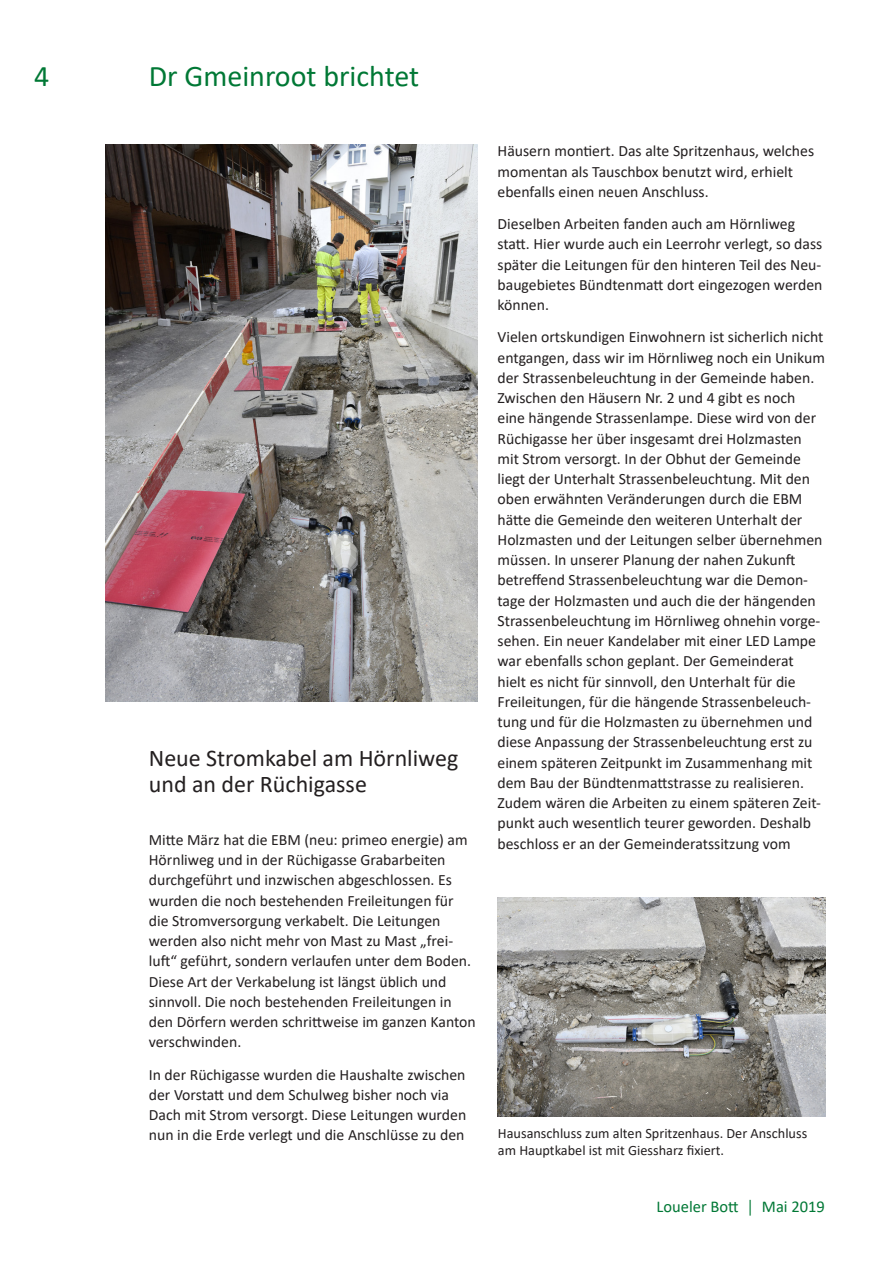
<style>
.page{position:relative;width:893px;height:1263px;background:#fff}
.page>*{position:absolute;margin:0;border:0;box-sizing:border-box;transform-origin:0 0}
.t1{font:30px "Calibri";color:#007835}
.t2{font:24px/26px "Calibri";color:#231f20}
.t3{font:16.5px "Calibri";color:#007835}
.t4{font:15.75px/20.2px "Calibri";color:#231f20}
.t5{font:14.25px/17.1px "Calibri";color:#231f20}
</style>
<div class="page">
<img style="left:105px;top:145px;width:372px;height:557px">
<img style="left:497px;top:897px;width:328px;height:219px">
<h1 class="t1" style="left:34px;top:55px;width:17px">4</h1>
<p class="t1" style="left:149px;top:55px;width:272px">Dr Gmeinroot brichtet</p>
<p class="t2" style="left:149px;top:745px;width:311px">Neue Stromkabel am Hörnliweg und an der Rüchigasse</p>
<p class="t4" style="left:149px;top:829px;width:329px">Mitte März hat die EBM (neu: primeo energie) am Hörnliweg und in der Rüchigasse Grabarbeiten durchgeführt und inzwischen abgeschlossen. Es wurden die noch bestehenden Freileitungen für die Stromversorgung verkabelt. Die Leitungen werden also nicht mehr von Mast zu Mast „frei&shy;luft“ geführt, sondern verlaufen unter dem Boden.<br>Diese Art der Verkabelung ist längst üblich und sinnvoll. Die noch bestehenden Freileitungen in den Dörfern werden schrittweise im ganzen Kanton verschwinden.</p>
<p class="t4" style="left:149px;top:1064px;width:319px">In der Rüchigasse wurden die Haushalte zwischen der Vorstatt und dem Schulweg bisher noch via Dach mit Strom versorgt. Diese Leitungen wurden nun in die Erde verlegt und die Anschlüsse zu den</p>
<p class="t4" style="left:497px;top:141px;width:318px">Häusern montiert. Das alte Spritzenhaus, welches momentan als Tauschbox benutzt wird, erhielt ebenfalls einen neuen Anschluss.</p>
<p class="t4" style="left:497px;top:213px;width:327px">Dieselben Arbeiten fanden auch am Hörnliweg statt. Hier wurde auch ein Leerrohr verlegt, so dass später die Leitungen für den hinteren Teil des Neu&shy;baugebietes Bündtenmatt dort eingezogen werden können.</p>
<p class="t4" style="left:497px;top:327px;width:329px">Vielen ortskundigen Einwohnern ist sicherlich nicht entgangen, dass wir im Hörnliweg noch ein Unikum der Strassenbeleuchtung in der Gemeinde haben.<br>Zwischen den Häusern Nr. 2 und 4 gibt es noch eine hängende Strassenlampe. Diese wird von der Rüchigasse her über insgesamt drei Holzmasten mit Strom versorgt. In der Obhut der Gemeinde liegt der Unterhalt Strassenbeleuchtung. Mit den oben erwähnten Veränderungen durch die EBM hätte die Gemeinde den weiteren Unterhalt der Holzmasten und der Leitungen selber übernehmen müssen. In unserer Planung der nahen Zukunft betreffend Strassenbeleuchtung war die Demon&shy;tage der Holzmasten und auch die der hängenden Strassenbeleuchtung im Hörnliweg ohnehin vorge&shy;sehen. Ein neuer Kandelaber mit einer LED Lampe war ebenfalls schon geplant. Der Gemeinderat hielt es nicht für sinnvoll, den Unterhalt für die Freileitungen, für die hängende Strassenbeleuch&shy;tung und für die Holzmasten zu übernehmen und diese Anpassung der Strassenbeleuchtung erst zu einem späteren Zeitpunkt im Zusammenhang mit dem Bau der Bündtenmattstrasse zu realisieren.<br>Zudem wären die Arbeiten zu einem späteren Zeit&shy;punkt auch wesentlich teurer geworden. Deshalb beschloss er an der Gemeinderatssitzung vom</p>
<p class="t5" style="left:498px;top:1124px;width:311px">Hausanschluss zum alten Spritzenhaus. Der Anschluss am Hauptkabel ist mit Giessharz fixiert.</p>
<p class="t3" style="left:657px;top:1195px;width:170px">Loueler Bott │ Mai 2019</p>
</div>
